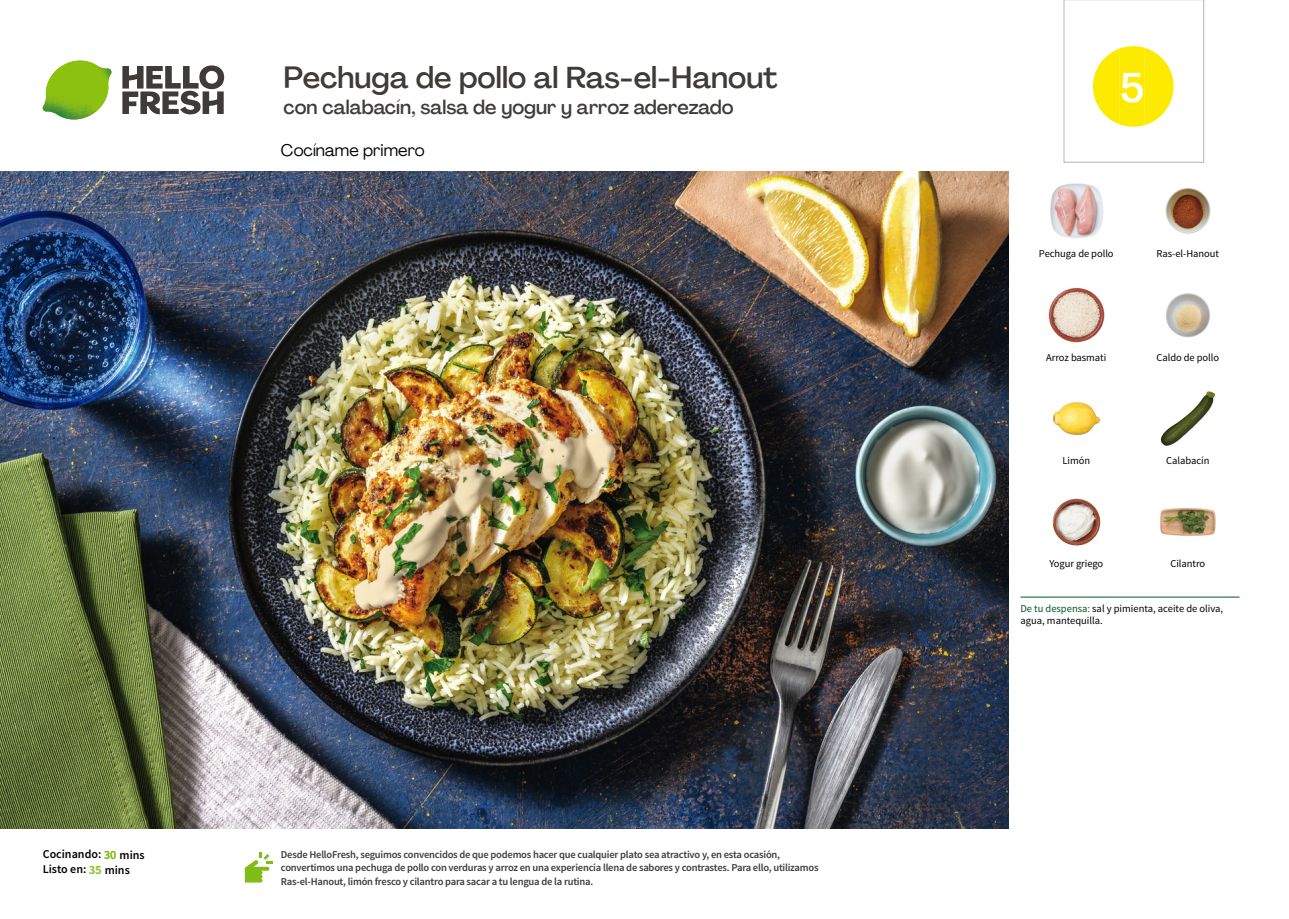
<style>
.page{position:relative;width:1289px;height:919px;background:#fff}
.page>*{position:absolute;margin:0;border:0;box-sizing:border-box;transform-origin:0 0}
.t1{font:500 40.5px "Agrandir";color:#fff}
.t2{font:500 30px "Agrandir";color:#3e3b39}
.t3{font:500 19.5px "Agrandir";color:#3e3b39}
.t4{font:16.5px "Agrandir";color:#000}
.t5{font:600 12px/15px "Source Sans Pro";color:#000}
.t6{font:600 10.5px/13.5px "Source Sans Pro";letter-spacing:-.02em;color:#3e3b39}
.t7{font:10.5px/12px "Source Sans Pro";letter-spacing:-.005em;color:#000}
.s1{font-weight:700;font-size:12.75px;color:#81bc19}
.s2{font-weight:700;font-size:12.75px;color:#93c53b}
.s3{color:#005923}
</style>
<div class="page">
<svg style="left:122px;top:65px;width:102px;height:49px"></svg>
<svg style="left:68px;top:60px;width:44px;height:60px"></svg>
<img style="left:92px;top:61px;width:16px;height:38px">
<img style="left:43px;top:61px;width:49px;height:58px">
<img style="left:0;top:172px;width:1008px;height:656px">
<hr style="left:1020px;top:596px;width:219px;height:1px;background:#005923">
<svg style="left:245px;top:852px;width:28px;height:30px"></svg>
<img style="left:1050px;top:183px;width:53px;height:55px">
<img style="left:1165px;top:188px;width:46px;height:46px">
<img style="left:1165px;top:293px;width:45px;height:45px">
<img style="left:1048px;top:287px;width:56px;height:56px">
<img style="left:1160px;top:391px;width:56px;height:55px">
<img style="left:1052px;top:402px;width:49px;height:34px">
<img style="left:1160px;top:507px;width:56px;height:29px">
<img style="left:1052px;top:498px;width:49px;height:48px">
<svg style="left:1063px;top:0;width:141px;height:163px"></svg>
<h2 class="t2" style="left:283px;top:59px;width:495px">Pechuga de pollo al Ras-el-Hanout</h2>
<h3 class="t3" style="left:283px;top:95px;width:451px">con calabacín, salsa de yogur y arroz aderezado</h3>
<h3 class="t4" style="left:281px;top:140px;width:145px">Cocíname primero</h3>
<p class="t5" style="left:43px;top:847px;width:103px">Cocinando: <span class="s1">30</span> mins<br>Listo en: <span class="s2">35</span> mins</p>
<p class="t6" style="left:281px;top:847px;width:539px">Desde HelloFresh, seguimos convencidos de que podemos hacer que cualquier plato sea atractivo y, en esta ocasión, convertimos una pechuga de pollo con verduras y arroz en una experiencia llena de sabores y contrastes. Para ello, utilizamos<br>Ras-el-Hanout, limón fresco y cilantro para sacar a tu lengua de la rutina.</p>
<h1 class="t1" style="left:1119px;top:63px;width:26px">5</h1>
<p class="t7" style="left:1038px;top:247px;width:76px">Pechuga de pollo</p>
<p class="t7" style="left:1156px;top:247px;width:64px">Ras-el-Hanout</p>
<p class="t7" style="left:1046px;top:352px;width:62px">Arroz basmati</p>
<p class="t7" style="left:1156px;top:352px;width:64px">Caldo de pollo</p>
<p class="t7" style="left:1062px;top:454px;width:29px">Limón</p>
<p class="t7" style="left:1166px;top:454px;width:45px">Calabacín</p>
<p class="t7" style="left:1049px;top:558px;width:55px">Yogur griego</p>
<p class="t7" style="left:1170px;top:558px;width:36px">Cilantro</p>
<p class="t7" style="left:1020px;top:602px;width:204px"><span class="s3">De tu despensa:</span> sal y pimienta, aceite de oliva, agua, mantequilla.</p>
</div>
